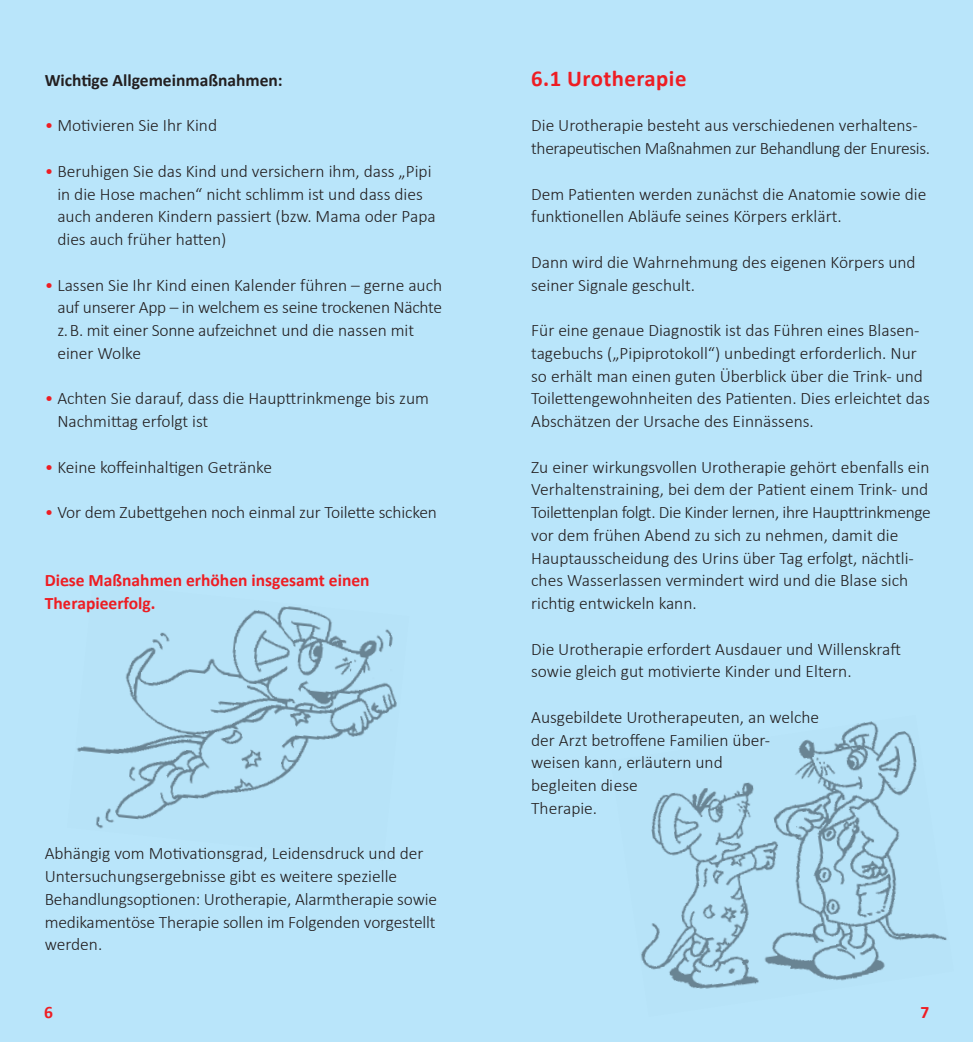
<style>
.page{position:relative;width:973px;height:1042px;background:#fff}
.page>*{position:absolute;margin:0;border:0;box-sizing:border-box;transform-origin:0 0}
.t1{font:700 22.75px "Calibri";letter-spacing:.02em;color:#ee1d23}
.t2{font:300 17.5px/22.8px "Calibri";color:#231f20}
.t3{font:300 17.5px/22.8px "Calibri";letter-spacing:-.02em;color:#231f20}
.t4{font:700 17.5px/22.8px "Calibri";color:#ee1d23}
.t5{font:700 17.5px "Calibri";color:#231f20}
.s1{color:#ee1d23}
</style>
<div class="page">
<div style="left:0;top:0;width:972px;height:1042px;background:#b9e5fa"></div>
<img style="left:641px;top:721px;width:306px;height:268px">
<img style="left:77px;top:606px;width:320px;height:223px">
<p class="t5" style="left:45px;top:69px;width:239px">Wichtige Allgemeinmaßnahmen:</p>
<p class="t2" style="left:45px;top:113px;width:174px"><span class="s1">•</span> Motivieren Sie Ihr Kind</p>
<p class="t2" style="left:57px;top:159px;width:380px;text-indent:-13px"><span class="s1">•</span> Beruhigen Sie das Kind und versichern ihm, dass „Pipi in die Hose machen“ nicht schlimm ist und dass dies auch anderen Kindern passiert (bzw. Mama oder Papa dies auch früher hatten)</p>
<p class="t2" style="left:57px;top:272px;width:386px;text-indent:-13px"><span class="s1">•</span> Lassen Sie Ihr Kind einen Kalender führen – gerne auch auf unserer App – in welchem es seine trockenen Nächte z.B. mit einer Sonne aufzeichnet und die nassen mit einer Wolke</p>
<p class="t2" style="left:57px;top:386px;width:373px;text-indent:-13px"><span class="s1">•</span> Achten Sie darauf, dass die Haupttrinkmenge bis zum<br>Nachmittag erfolgt ist</p>
<p class="t2" style="left:45px;top:454px;width:229px"><span class="s1">•</span> Keine koffeinhaltigen Getränke</p>
<p class="t2" style="left:45px;top:500px;width:393px"><span class="s1">•</span> Vor dem Zubettgehen noch einmal zur Toilette schicken</p>
<p class="t4" style="left:45px;top:569px;width:326px">Diese Maßnahmen erhöhen insgesamt einen<br>Therapieerfolg.</p>
<p class="t2" style="left:45px;top:841px;width:394px">Abhängig vom Motivationsgrad, Leidensdruck und der Untersuchungsergebnisse gibt es weitere spezielle Behandlungsoptionen: Urotherapie, Alarmtherapie sowie medikamentöse Therapie sollen im Folgenden vorgestellt werden.</p>
<h1 class="t1" style="left:531px;top:64px;width:157px">6.1 Urotherapie</h1>
<p class="t3" style="left:531px;top:113px;width:400px">Die Urotherapie besteht aus verschiedenen verhaltens&shy;therapeutischen Maßnahmen zur Behandlung der Enuresis.</p>
<p class="t2" style="left:531px;top:181px;width:396px">Dem Patienten werden zunächst die Anatomie sowie die funktionellen Abläufe seines Körpers erklärt.</p>
<p class="t2" style="left:531px;top:250px;width:386px">Dann wird die Wahrnehmung des eigenen Körpers und seiner Signale geschult.</p>
<p class="t2" style="left:531px;top:318px;width:400px">Für eine genaue Diagnostik ist das Führen eines Blasen&shy;tagebuchs („Pipiprotokoll“) unbedingt erforderlich. Nur so erhält man einen guten Überblick über die Trink- und Toilettengewohnheiten des Patienten. Dies erleichtet das Abschätzen der Ursache des Einnässens.</p>
<p class="t2" style="left:531px;top:454px;width:401px">Zu einer wirkungsvollen Urotherapie gehört ebenfalls ein Verhaltenstraining, bei dem der Patient einem Trink- und Toilettenplan folgt. Die Kinder lernen, ihre Haupttrinkmenge vor dem frühen Abend zu sich zu nehmen, damit die Hauptausscheidung des Urins über Tag erfolgt, nächtli&shy;ches Wasserlassen vermindert wird und die Blase sich richtig entwickeln kann.</p>
<p class="t2" style="left:531px;top:636px;width:371px">Die Urotherapie erfordert Ausdauer und Willenskraft sowie gleich gut motivierte Kinder und Eltern.</p>
<p class="t2" style="left:531px;top:705px;width:289px">Ausgebildete Urotherapeuten, an welche der Arzt betroffene Familien über&shy;weisen kann, erläutern und<br>begleiten diese<br>Therapie.</p>
<p class="t4" style="left:44px;top:1001px;width:10px">6</p>
<p class="t4" style="left:920px;top:1001px;width:10px">7</p>
</div>
